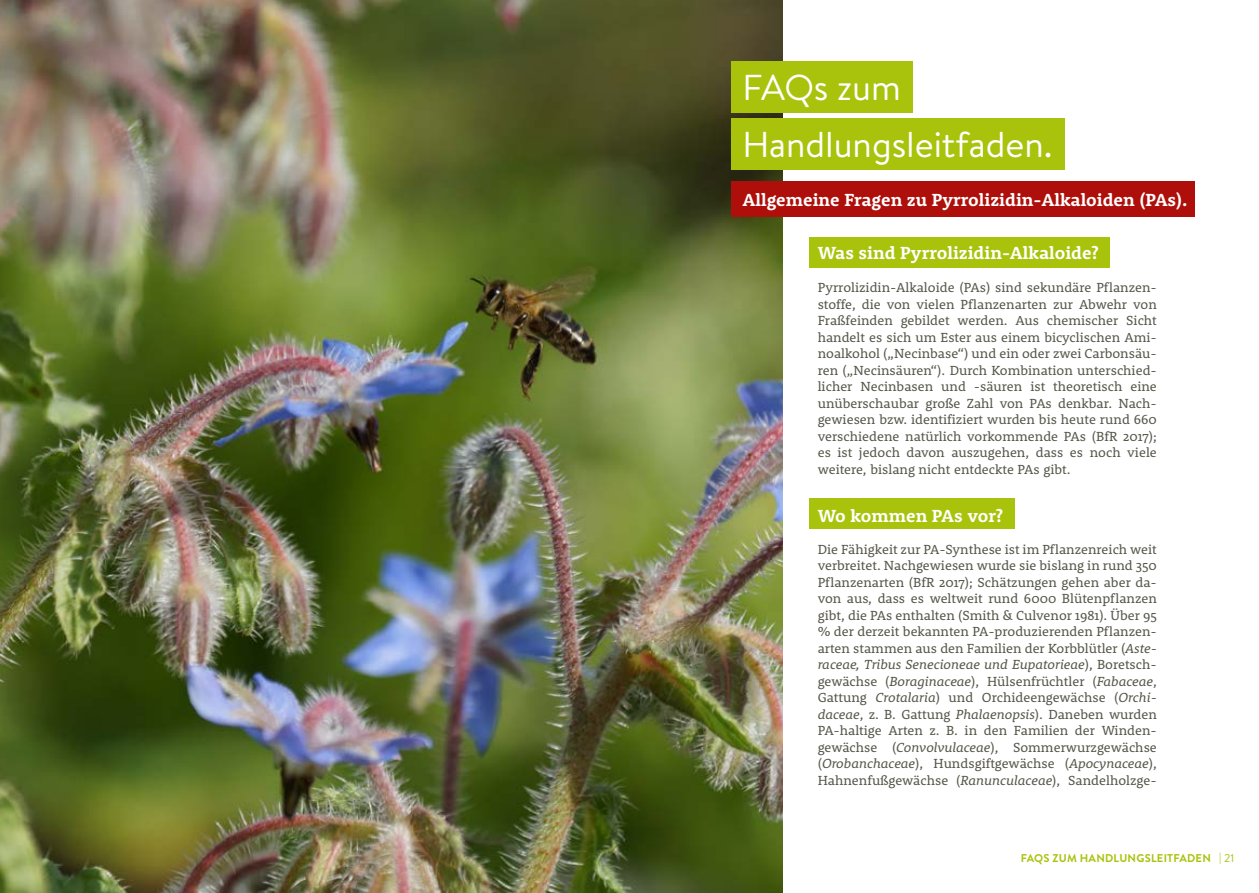
<style>
.page{position:relative;width:1259px;height:893px;background:#fff}
.page>*{position:absolute;margin:0;border:0;box-sizing:border-box;transform-origin:0 0}
.t1{font:36px/57px "Brandon Text";color:#fff}
.t2{font:700 18px "Rooney";color:#fff}
.t3{font:13.5px/16.5px "Rooney";color:#57564a;text-align:justify}
.t4{font:700 11.25px "Brandon Text";letter-spacing:.02em;color:#a9c30c}
.s1{font-style:italic}
.s2{font-weight:400}
</style>
<div class="page">
<img style="left:0;top:0;width:782px;height:893px">
<div style="left:731px;top:62px;width:182px;height:51px;background:#a9c30c"></div>
<div style="left:731px;top:119px;width:333px;height:51px;background:#a9c30c"></div>
<div style="left:731px;top:182px;width:464px;height:35px;background:#ae0f0a"></div>
<div style="left:809px;top:237px;width:301px;height:31px;background:#a9c30c"></div>
<div style="left:809px;top:499px;width:206px;height:30px;background:#a9c30c"></div>
<h1 class="t1" style="left:742px;top:58px;width:311px">FAQs zum<br>Handlungsleitfaden.</h1>
<h2 class="t2" style="left:742px;top:188px;width:447px">Allgemeine Fragen zu Pyrrolizidin-Alkaloiden (PAs).</h2>
<h2 class="t2" style="left:817px;top:241px;width:282px">Was sind Pyrrolizidin-Alkaloide?</h2>
<p class="t3" style="left:817px;top:279px;width:341px">Pyrrolizidin-Alkaloide (PAs) sind sekundäre Pflanzen&shy;stoffe, die von vielen Pflanzenarten zur Abwehr von Fraßfeinden gebildet werden. Aus chemischer Sicht handelt es sich um Ester aus einem bicyclischen Ami&shy;noalkohol („Necinbase“) und ein oder zwei Carbonsäu&shy;ren („Necinsäuren“). Durch Kombination unterschied&shy;licher Necinbasen und -säuren ist theoretisch eine unüberschaubar große Zahl von PAs denkbar. Nach&shy;gewiesen bzw. identifiziert wurden bis heute rund 660 verschiedene natürlich vorkommende PAs (BfR 2017); es ist jedoch davon auszugehen, dass es noch viele weitere, bislang nicht entdeckte PAs gibt.</p>
<h2 class="t2" style="left:817px;top:504px;width:187px">Wo kommen PAs vor?</h2>
<p class="t3" style="left:817px;top:540px;width:341px">Die Fähigkeit zur PA-Synthese ist im Pflanzenreich weit verbreitet. Nachgewiesen wurde sie bislang in rund 350<br>Pflanzenarten (BfR 2017); Schätzungen gehen aber da&shy;von aus, dass es weltweit rund 6000 Blütenpflanzen gibt, die PAs enthalten (Smith &amp; Culvenor 1981). Über 95 % der derzeit bekannten PA-produzierenden Pflanzen&shy;arten stammen aus den Familien der Korbblütler (<span class="s1">Aste&shy;raceae, Tribus Senecioneae und Eupatorieae</span>), Boretsch&shy;gewächse (<span class="s1">Boraginaceae</span>), Hülsenfrüchtler (<span class="s1">Fabaceae</span>, Gattung <span class="s1">Crotalaria</span>) und Orchideengewächse (<span class="s1">Orchi&shy;daceae</span>, z. B. Gattung <span class="s1">Phalaenopsis</span>). Daneben wurden PA-haltige Arten z. B. in den Familien der Winden&shy;gewächse (<span class="s1">Convolvulaceae</span>), Sommerwurzgewächse (<span class="s1">Orobanchaceae</span>), Hundsgiftgewächse (<span class="s1">Apocynaceae</span>), Hahnenfußgewächse (<span class="s1">Ranunculaceae</span>), Sandelholzge-</p>
<p class="t4" style="left:1020px;top:850px;width:215px">FAQS ZUM HANDLUNGSLEITFADEN <span class="s2">| 21</span></p>
</div>
